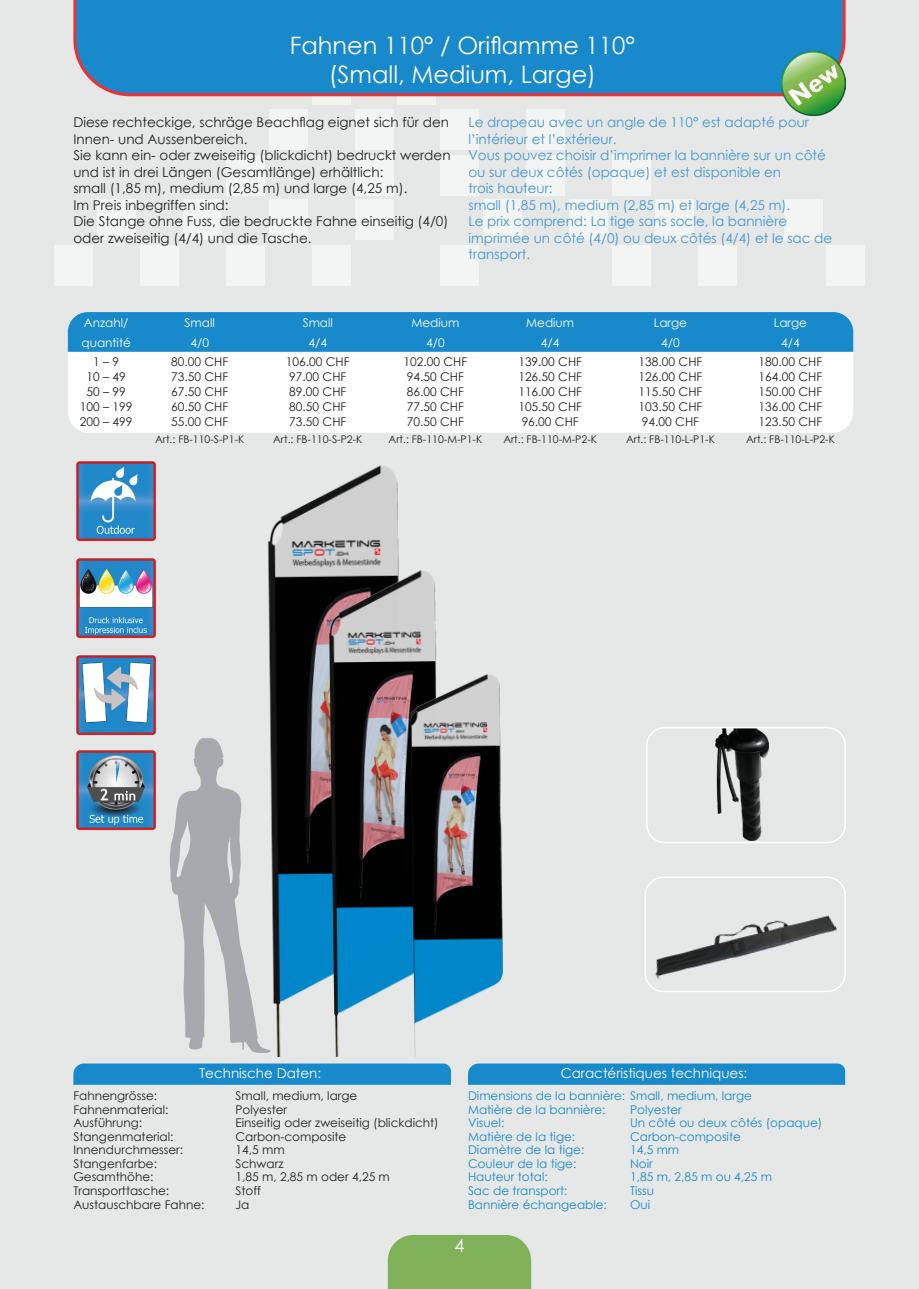
<style>
.page{position:relative;width:919px;height:1289px;background:#fff}
.page>*{position:absolute;margin:0;border:0;box-sizing:border-box;transform-origin:0 0}
.t1{font:24px/28.8px "Century Gothic";color:#fff;text-align:center}
.t2{font:18px "Century Gothic";color:#fff}
.t3{font:13.5px/16.5px "Century Gothic";color:#231f20}
.t4{font:13.5px/16.5px "Century Gothic";color:#4496d1}
.t5{font:13.5px "Century Gothic";color:#fff}
.t6{font:12px/15px "Century Gothic";color:#231f20;text-align:justify}
.t7{font:12px/13.5px "Century Gothic";color:#1889cb}
.t8{font:12px/19.5px "Century Gothic";color:#fff;text-align:center}
.t9{font:10.5px "Century Gothic";color:#231f20}
</style>
<div class="page">
<hr style="left:918px;top:0;width:1px;height:1288px;background:#e5e8e7">
<div style="left:0;top:0;width:918px;height:1288px;background:#e5e8e7"></div>
<div style="left:826px;top:245px;width:38px;height:40px;background:#f3f4f4"></div>
<div style="left:783px;top:200px;width:39px;height:40px;background:#f3f4f4"></div>
<div style="left:698px;top:245px;width:38px;height:40px;background:#f3f4f4"></div>
<div style="left:655px;top:200px;width:38px;height:40px;background:#f3f4f4"></div>
<div style="left:612px;top:245px;width:38px;height:40px;background:#f3f4f4"></div>
<div style="left:569px;top:200px;width:38px;height:40px;background:#f3f4f4"></div>
<div style="left:612px;top:155px;width:38px;height:40px;background:#f3f4f4"></div>
<div style="left:483px;top:200px;width:38px;height:40px;background:#f3f4f4"></div>
<div style="left:440px;top:245px;width:39px;height:40px;background:#f3f4f4"></div>
<div style="left:526px;top:155px;width:39px;height:40px;background:#f3f4f4"></div>
<div style="left:526px;top:109px;width:39px;height:41px;background:#f3f4f4"></div>
<div style="left:440px;top:155px;width:39px;height:40px;background:#f3f4f4"></div>
<div style="left:440px;top:109px;width:39px;height:41px;background:#f3f4f4"></div>
<div style="left:312px;top:245px;width:38px;height:40px;background:#f3f4f4"></div>
<div style="left:355px;top:200px;width:38px;height:40px;background:#f3f4f4"></div>
<div style="left:226px;top:245px;width:38px;height:40px;background:#f3f4f4"></div>
<div style="left:269px;top:200px;width:38px;height:40px;background:#f3f4f4"></div>
<div style="left:355px;top:155px;width:38px;height:40px;background:#f3f4f4"></div>
<div style="left:355px;top:109px;width:38px;height:41px;background:#f3f4f4"></div>
<div style="left:226px;top:155px;width:38px;height:40px;background:#f3f4f4"></div>
<div style="left:269px;top:109px;width:38px;height:41px;background:#f3f4f4"></div>
<svg style="left:397px;top:96px;width:39px;height:9px"></svg>
<svg style="left:312px;top:96px;width:38px;height:9px"></svg>
<div style="left:140px;top:245px;width:38px;height:40px;background:#f3f4f4"></div>
<div style="left:183px;top:200px;width:38px;height:40px;background:#f3f4f4"></div>
<div style="left:54px;top:245px;width:38px;height:40px;background:#f3f4f4"></div>
<div style="left:97px;top:200px;width:38px;height:40px;background:#f3f4f4"></div>
<div style="left:388px;top:1235px;width:143px;height:53px;background:#80b359"></div>
<div style="left:73px;top:0;width:772px;height:96px;background:#1889cb"></div>
<div style="left:73px;top:1063px;width:378px;height:21px;background:#1889cb"></div>
<div style="left:468px;top:1063px;width:377px;height:21px;background:#1889cb"></div>
<div style="left:68px;top:352px;width:785px;height:81px;background:#fff"></div>
<div style="left:68px;top:312px;width:785px;height:40px;background:#1889cb"></div>
<img style="left:268px;top:465px;width:131px;height:592px">
<svg style="left:170px;top:737px;width:100px;height:316px"></svg>
<img style="left:715px;top:730px;width:53px;height:110px">
<div style="left:646px;top:727px;width:200px;height:116px;border:2px solid #fff;border-radius:18px"></div>
<img style="left:654px;top:915px;width:183px;height:64px">
<div style="left:644px;top:876px;width:202px;height:116px;border:2px solid #fff;border-radius:18px"></div>
<img style="left:76px;top:461px;width:81px;height:81px">
<img style="left:76px;top:558px;width:81px;height:81px">
<img style="left:76px;top:655px;width:81px;height:81px">
<img style="left:76px;top:750px;width:81px;height:81px">
<img style="left:328px;top:556px;width:108px;height:500px">
<img style="left:409px;top:620px;width:94px;height:437px">
<img style="left:781px;top:51px;width:64px;height:64px">
<h1 class="t1" style="left:290px;top:31px;width:347px">Fahnen 110° / Oriflamme 110° (Small, Medium, Large)</h1>
<p class="t3" style="left:73px;top:114px;width:378px">Diese rechteckige, schräge Beachflag eignet sich für den Innen- und Aussenbereich.<br>Sie kann ein- oder zweiseitig (blickdicht) bedruckt werden und ist in drei Längen (Gesamtlänge) erhältlich:<br>small (1,85 m), medium (2,85 m) und large (4,25 m).<br>Im Preis inbegriffen sind:<br>Die Stange ohne Fuss, die bedruckte Fahne einseitig (4/0) oder zweiseitig (4/4) und die Tasche.</p>
<p class="t4" style="left:468px;top:114px;width:365px">Le drapeau avec un angle de 110° est adapté pour l’intérieur et l’extérieur.<br>Vous pouvez choisir d’imprimer la bannière sur un côté ou sur deux côtés (opaque) et est disponible en<br>trois hauteur:<br>small (1,85 m), medium (2,85 m) et large (4,25 m).<br>Le prix comprend: La tige sans socle, la bannière imprimée un côté (4/0) ou deux côtés (4/4) et le sac de transport.</p>
<p class="t8" style="left:81px;top:313px;width:51px;text-align:left">Anzahl/ quantité</p>
<p class="t6" style="left:80px;top:354px;width:54px;text-align:center">1 – 9<br>10 – 49<br>50 – 99<br>100 – 199<br>200 – 499</p>
<p class="t8" style="left:185px;top:313px;width:32px">Small<br>4/0</p>
<p class="t6" style="left:171px;top:354px;width:59px">80.00 CHF 73.50 CHF 67.50 CHF 60.50 CHF 55.00 CHF</p>
<p class="t9" style="left:155px;top:431px;width:91px">Art.: FB-110-S-P1-K</p>
<p class="t8" style="left:303px;top:313px;width:32px">Small<br>4/4</p>
<p class="t6" style="left:286px;top:354px;width:65px;text-align:left">106.00 CHF<br>97.00 CHF<br>89.00 CHF<br>80.50 CHF<br>73.50 CHF</p>
<p class="t9" style="left:273px;top:431px;width:91px">Art.: FB-110-S-P2-K</p>
<p class="t8" style="left:411px;top:313px;width:49px">Medium<br>4/0</p>
<p class="t6" style="left:403px;top:354px;width:65px;text-align:left">102.00 CHF<br>94.50 CHF<br>86.00 CHF<br>77.50 CHF<br>70.50 CHF</p>
<p class="t9" style="left:388px;top:431px;width:95px">Art.: FB-110-M-P1-K</p>
<p class="t8" style="left:526px;top:313px;width:49px">Medium<br>4/4</p>
<p class="t6" style="left:518px;top:354px;width:65px">139.00 CHF 126.50 CHF 116.00 CHF 105.50 CHF 96.00 CHF</p>
<p class="t9" style="left:503px;top:431px;width:95px">Art.: FB-110-M-P2-K</p>
<p class="t8" style="left:653px;top:313px;width:35px">Large<br>4/0</p>
<p class="t6" style="left:638px;top:354px;width:65px">138.00 CHF 126.00 CHF 115.50 CHF 103.50 CHF 94.00 CHF</p>
<p class="t9" style="left:626px;top:431px;width:90px">Art.: FB-110-L-P1-K</p>
<p class="t8" style="left:773px;top:313px;width:35px">Large<br>4/4</p>
<p class="t6" style="left:758px;top:354px;width:65px">180.00 CHF 164.00 CHF 150.00 CHF 136.00 CHF 123.50 CHF</p>
<p class="t9" style="left:746px;top:431px;width:90px">Art.: FB-110-L-P2-K</p>
<p class="t5" style="left:199px;top:1063px;width:123px">Technische Daten:</p>
<p class="t5" style="left:560px;top:1063px;width:188px">Caractéristiques techniques:</p>
<p class="t6" style="left:73px;top:1088px;width:85px">Fahnengrösse:</p>
<p class="t6" style="left:235px;top:1088px;width:123px">Small, medium, large</p>
<p class="t6" style="left:73px;top:1101px;width:97px">Fahnenmaterial:</p>
<p class="t6" style="left:235px;top:1101px;width:53px">Polyester</p>
<p class="t6" style="left:73px;top:1115px;width:70px">Ausführung:</p>
<p class="t6" style="left:235px;top:1115px;width:205px">Einseitig oder zweiseitig (blickdicht)</p>
<p class="t6" style="left:73px;top:1128px;width:102px">Stangenmaterial:</p>
<p class="t6" style="left:235px;top:1128px;width:112px">Carbon-composite</p>
<p class="t6" style="left:73px;top:1142px;width:111px">Innendurchmesser:</p>
<p class="t6" style="left:235px;top:1142px;width:51px">14,5 mm</p>
<p class="t6" style="left:73px;top:1155px;width:85px">Stangenfarbe:</p>
<p class="t6" style="left:235px;top:1155px;width:49px">Schwarz</p>
<p class="t6" style="left:73px;top:1169px;width:82px">Gesamthöhe:</p>
<p class="t6" style="left:235px;top:1169px;width:156px">1,85 m, 2,85 m oder 4,25 m</p>
<p class="t6" style="left:73px;top:1182px;width:97px">Transporttasche:</p>
<p class="t6" style="left:235px;top:1182px;width:27px">Stoff</p>
<p class="t6" style="left:73px;top:1197px;width:133px">Austauschbare Fahne:</p>
<p class="t6" style="left:235px;top:1197px;width:15px">Ja</p>
<p class="t7" style="left:468px;top:1088px;width:285px">Dimensions de la bannière: Small, medium, large<br>Matière de la bannière:</p>
<p class="t7" style="left:630px;top:1102px;width:53px">Polyester</p>
<p class="t7" style="left:468px;top:1115px;width:38px">Visuel:</p>
<p class="t7" style="left:630px;top:1115px;width:194px">Un côté ou deux côtés (opaque)</p>
<p class="t7" style="left:468px;top:1129px;width:109px">Matière de la tige:</p>
<p class="t7" style="left:630px;top:1129px;width:112px">Carbon-composite</p>
<p class="t7" style="left:468px;top:1142px;width:118px">Diamètre de la tige:</p>
<p class="t7" style="left:630px;top:1142px;width:51px">14,5 mm</p>
<p class="t7" style="left:468px;top:1156px;width:110px">Couleur de la tige:</p>
<p class="t7" style="left:630px;top:1156px;width:24px">Noir</p>
<p class="t7" style="left:468px;top:1169px;width:81px">Hauteur total:</p>
<p class="t7" style="left:630px;top:1169px;width:143px">1,85 m, 2,85 m ou 4,25 m</p>
<p class="t7" style="left:468px;top:1183px;width:101px">Sac de transport:</p>
<p class="t7" style="left:630px;top:1183px;width:26px">Tissu</p>
<p class="t7" style="left:468px;top:1197px;width:140px">Bannière échangeable:</p>
<p class="t7" style="left:630px;top:1197px;width:22px">Oui</p>
<h2 class="t2" style="left:454px;top:1233px;width:11px">4</h2>
</div>
